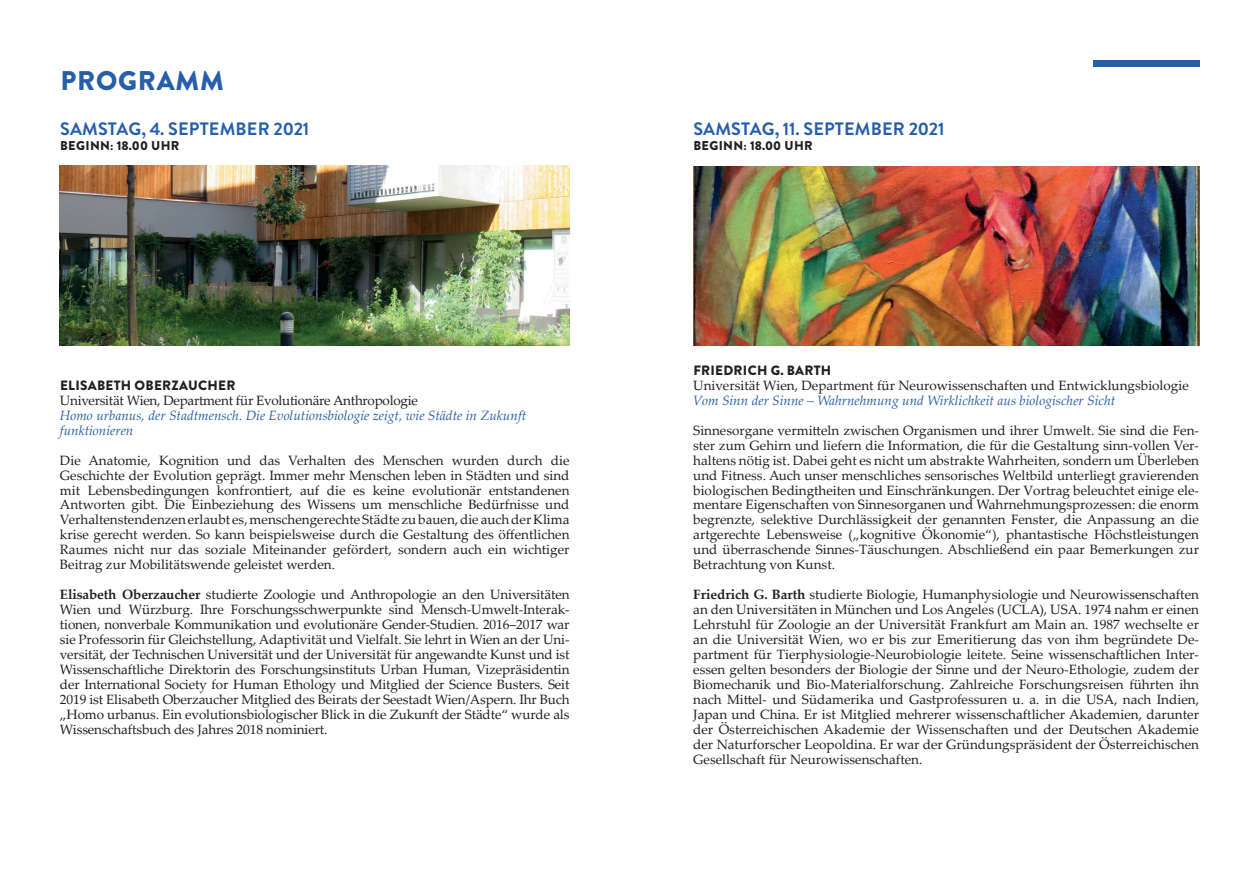
<style>
.page{position:relative;width:1259px;height:893px;background:#fff}
.page>*{position:absolute;margin:0;border:0;box-sizing:border-box;transform-origin:0 0}
.t1{font:900 27px "Brandon Grotesque";letter-spacing:.03em;color:#275eac}
.t2{font:700 18px "Brandon Grotesque";letter-spacing:.01em;color:#275eac}
.t3{font:13.5px/15px "Palatino Linotype";color:#231f20;text-align:justify}
.t4{font:italic 13.5px/15px "Palatino Linotype";color:#275eac}
.t5{font:13.5px "Palatino Linotype";letter-spacing:-.02em;color:#231f20}
.t6{font:900 13.5px "Brandon Grotesque";letter-spacing:.02em;color:#231f20}
.t7{font:900 12.75px "Brandon Grotesque";letter-spacing:.03em;color:#231f20}
.s1{font-weight:700}
</style>
<div class="page">
<div style="left:1093px;top:60px;width:106px;height:7px;background:#275eac"></div>
<img style="left:60px;top:166px;width:509px;height:180px">
<img style="left:693px;top:166px;width:506px;height:180px">
<h1 class="t1" style="left:61px;top:61px;width:165px">PROGRAMM</h1>
<h2 class="t2" style="left:60px;top:116px;width:251px">SAMSTAG, 4. SEPTEMBER 2021</h2>
<p class="t7" style="left:60px;top:136px;width:121px">BEGINN: 18.00 UHR</p>
<p class="t6" style="left:60px;top:375px;width:177px">ELISABETH OBERZAUCHER</p>
<p class="t5" style="left:60px;top:390px;width:359px">Universität Wien, Department für Evolutionäre Anthropologie</p>
<p class="t4" style="left:60px;top:407px;width:468px">Homo urbanus, der Stadtmensch. Die Evolutionsbiologie zeigt, wie Städte in Zukunft funktionieren</p>
<p class="t3" style="left:60px;top:452px;width:511px">Die Anatomie, Kognition und das Verhalten des Menschen wurden durch die Geschichte der Evolution geprägt. Immer mehr Menschen leben in Städten und sind mit Lebensbedingungen konfrontiert, auf die es keine evolutionär entstandenen Antworten gibt. Die Einbeziehung des Wissens um menschliche Bedürfnisse und Verhaltenstendenzen erlaubt es, menschengerechte Städte zu bauen, die auch der Klima krise gerecht werden. So kann beispielsweise durch die Gestaltung des öffentlichen Raumes nicht nur das soziale Miteinander gefördert, sondern auch ein wichtiger Beitrag zur Mobilitätswende geleistet werden.</p>
<p class="t3" style="left:60px;top:587px;width:511px"><span class="s1">Elisabeth Oberzaucher</span> studierte Zoologie und Anthropologie an den Universitäten Wien und Würzburg. Ihre Forschungsschwerpunkte sind Mensch-Umwelt-Interak&shy;tionen, nonverbale Kommunikation und evolutionäre Gender-Studien. 2016–2017 war sie Professorin für Gleichstellung, Adaptivität und Vielfalt. Sie lehrt in Wien an der Uni&shy;versität, der Technischen Universität und der Universität für angewandte Kunst und ist Wissenschaftliche Direktorin des Forschungsinstituts Urban Human, Vizepräsidentin der International Society for Human Ethology und Mitglied der Science Busters. Seit 2019 ist Elisabeth Oberzaucher Mitglied des Beirats der Seestadt Wien/Aspern. Ihr Buch „Homo urbanus. Ein evolutionsbiologischer Blick in die Zukunft der Städte“ wurde als Wissenschaftsbuch des Jahres 2018 nominiert.</p>
<h2 class="t2" style="left:693px;top:116px;width:253px">SAMSTAG, 11. SEPTEMBER 2021</h2>
<p class="t7" style="left:693px;top:136px;width:121px">BEGINN: 18.00 UHR</p>
<p class="t6" style="left:693px;top:360px;width:140px">FRIEDRICH G. BARTH</p>
<p class="t3" style="left:693px;top:377px;width:497px">Universität Wien, Department für Neurowissenschaften und Entwicklungsbiologie</p>
<p class="t4" style="left:693px;top:392px;width:423px">Vom Sinn der Sinne – Wahrnehmung und Wirklichkeit aus biologischer Sicht</p>
<p class="t3" style="left:693px;top:422px;width:507px">Sinnesorgane vermitteln zwischen Organismen und ihrer Umwelt. Sie sind die Fen&shy;ster zum Gehirn und liefern die Information, die für die Gestaltung sinn-vollen Ver&shy;haltens nötig ist. Dabei geht es nicht um abstrakte Wahrheiten, sondern um Überleben und Fitness. Auch unser menschliches sensorisches Weltbild unterliegt gravierenden biologischen Bedingtheiten und Einschränkungen. Der Vortrag beleuchtet einige ele&shy;mentare Eigenschaften von Sinnesorganen und Wahrnehmungsprozessen: die enorm begrenzte, selektive Durchlässigkeit der genannten Fenster, die Anpassung an die artgerechte Lebensweise („kognitive Ökonomie“), phantastische Höchstleistungen und überraschende Sinnes-Täuschungen. Abschließend ein paar Bemerkungen zur Betrachtung von Kunst.</p>
<p class="t3" style="left:693px;top:587px;width:507px"><span class="s1">Friedrich G. Barth</span> studierte Biologie, Humanphysiologie und Neurowissenschaften an den Universitäten in München und Los Angeles (UCLA), USA. 1974 nahm er einen Lehrstuhl für Zoologie an der Universität Frankfurt am Main an. 1987 wechselte er an die Universität Wien, wo er bis zur Emeritierung das von ihm begründete De&shy;partment für Tierphysiologie-Neurobiologie leitete. Seine wissenschaftlichen Inter&shy;essen gelten besonders der Biologie der Sinne und der Neuro-Ethologie, zudem der Biomechanik und Bio-Materialforschung. Zahlreiche Forschungsreisen führten ihn nach Mittel- und Südamerika und Gastprofessuren u. a. in die USA, nach Indien, Japan und China. Er ist Mitglied mehrerer wissenschaftlicher Akademien, darunter der Österreichischen Akademie der Wissenschaften und der Deutschen Akademie der Naturforscher Leopoldina. Er war der Gründungspräsident der Österreichischen Gesellschaft für Neurowissenschaften.</p>
</div>
